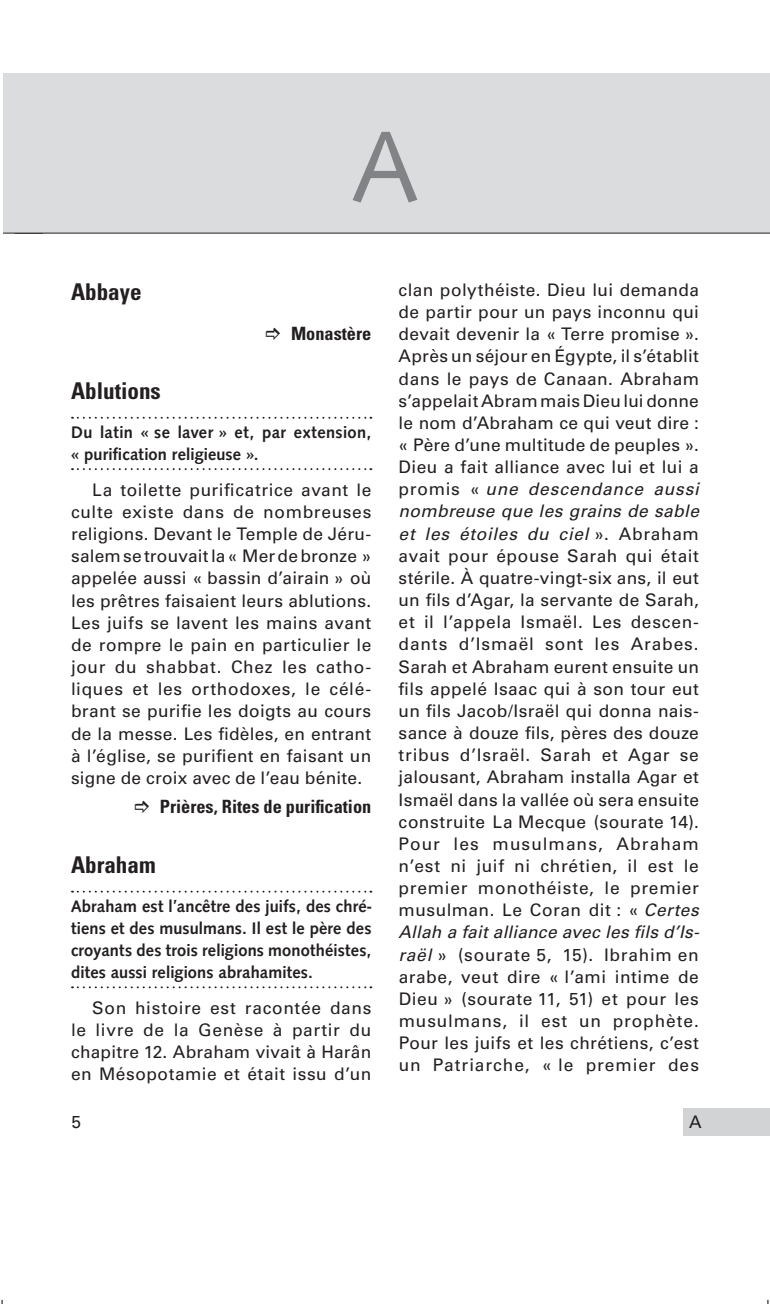
<style>
.page{position:relative;width:770px;height:1304px;background:#fff}
.page>*{position:absolute;margin:0;border:0;box-sizing:border-box;transform-origin:0 0}
.t1{font:100px "Syntax LT Std";color:#818386}
.t2{font:700 condensed 23px "Univers LT Std";color:#231f20}
.t3{font:700 condensed 18.25px "Univers LT Std";color:#231f20}
.t4{font:17.25px/22.2px "Univers LT Std";letter-spacing:.02em;color:#231f20;text-align:justify}
.t5{font:500 17.25px/22.2px "Syntax D";letter-spacing:.01em;color:#231f20}
.t6{font:17.25px "Univers";color:#231f20}
.s1{font-style:italic}
</style>
<div class="page">
<div style="left:3px;top:73px;width:766px;height:160px;background:#dbdcde"></div>
<div style="left:683px;top:1107px;width:86px;height:27px;background:#d2d3d5"></div>
<svg style="left:72px;top:416px;width:299px;height:2px"></svg>
<svg style="left:72px;top:468px;width:299px;height:2px"></svg>
<svg style="left:72px;top:890px;width:299px;height:2px"></svg>
<svg style="left:72px;top:986px;width:299px;height:2px"></svg>
<h1 class="t1" style="left:351px;top:107px;width:68px">A</h1>
<h2 class="t2" style="left:71px;top:278px;width:72px">Abbaye</h2>
<p class="t3" style="left:291px;top:322px;width:82px">Monastère</p>
<h2 class="t2" style="left:71px;top:377px;width:91px">Ablutions</h2>
<p class="t5" style="left:71px;top:420px;width:302px">Du latin « se laver » et, par extension, « purification religieuse ».</p>
<p class="t4" style="left:71px;top:478px;width:302px;text-indent:21px">La toilette purificatrice avant le culte existe dans de nombreuses religions. Devant le Temple de Jéru&shy;salem se trouvait la « Mer de bronze » appelée aussi « bassin d’airain » où les prêtres faisaient leurs ablutions.<br>Les juifs se lavent les mains avant de rompre le pain en particulier le jour du shabbat. Chez les catho&shy;liques et les orthodoxes, le célé&shy;brant se purifie les doigts au cours de la messe. Les fidèles, en entrant à l’église, se purifient en faisant un signe de croix avec de l’eau bénite.</p>
<p class="t3" style="left:160px;top:795px;width:213px">Prières, Rites de purification</p>
<h2 class="t2" style="left:71px;top:850px;width:86px">Abraham</h2>
<p class="t5" style="left:71px;top:894px;width:302px;text-align:justify">Abraham est l’ancêtre des juifs, des chré&shy;tiens et des musulmans. Il est le père des croyants des trois religions monothéistes, dites aussi religions abrahamites.</p>
<p class="t4" style="left:71px;top:996px;width:302px;text-indent:21px">Son histoire est racontée dans le livre de la Genèse à partir du chapitre 12. Abraham vivait à Harân en Mésopotamie et était issu d’un</p>
<p class="t4" style="left:398px;top:279px;width:302px">clan polythéiste. Dieu lui demanda de partir pour un pays inconnu qui devait devenir la « Terre promise ».<br>Après un séjour en Égypte, il s’établit dans le pays de Canaan. Abraham s’appelait Abram mais Dieu lui donne le nom d’Abraham ce qui veut dire : « Père d’une multitude de peuples ».<br>Dieu a fait alliance avec lui et lui a promis « <span class="s1">une descendance aussi nombreuse que les grains de sable et les étoiles du ciel</span> ». Abraham avait pour épouse Sarah qui était stérile. À quatre-vingt-six ans, il eut un fils d’Agar, la servante de Sarah, et il l’appela Ismaël. Les descen&shy;dants d’Ismaël sont les Arabes.<br>Sarah et Abraham eurent ensuite un fils appelé Isaac qui à son tour eut un fils Jacob/Israël qui donna nais&shy;sance à douze fils, pères des douze tribus d’Israël. Sarah et Agar se jalousant, Abraham installa Agar et Ismaël dans la vallée où sera ensuite construite La Mecque (sourate 14).<br>Pour les musulmans, Abraham n’est ni juif ni chrétien, il est le premier monothéiste, le premier musulman. Le Coran dit : « <span class="s1">Certes Allah a fait alliance avec les fils d’Is&shy;raël</span> » (sourate 5, 15). Ibrahim en arabe, veut dire « l’ami intime de Dieu » (sourate 11, 51) et pour les musulmans, il est un prophète.<br>Pour les juifs et les chrétiens, c’est un Patriarche, « le premier des</p>
<p class="t6" style="left:71px;top:1111px;width:11px">5</p>
<p class="t6" style="left:689px;top:1111px;width:14px">A</p>
</div>
